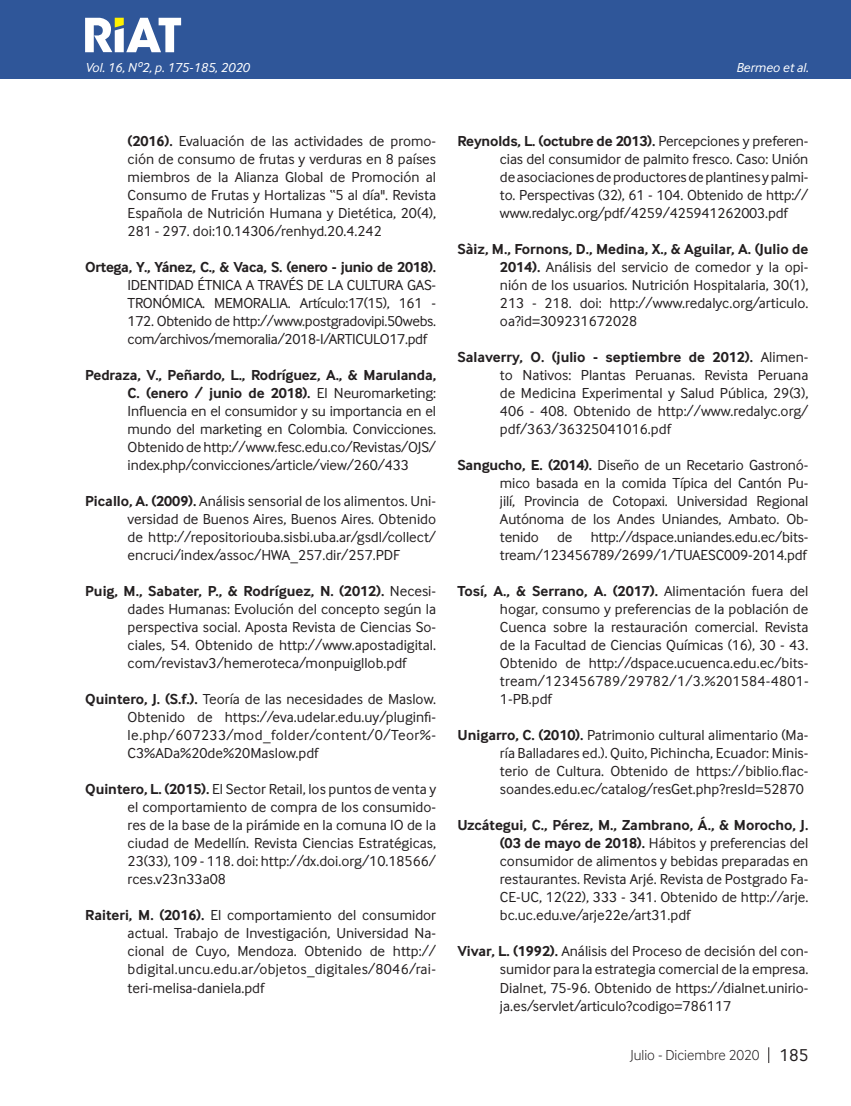
<style>
.page{position:relative;width:851px;height:1106px;background:#fff}
.page>*{position:absolute;margin:0;border:0;box-sizing:border-box;transform-origin:0 0}
.Cuerpo_de_Texto{font:15px/18px "Inter Face";color:#231f20;text-align:justify}
.t1{font:300 15px "Inter Face";color:#231f20}
.Cuño_de_pagina{font:italic 13.5px "Inter Face";color:#fff}
.s1{font-weight:700}
.s2{font-weight:400;font-size:18px}
</style>
<div class="page">
<div style="left:0;top:0;width:850px;height:79px;background:#2f5699"></div>
<svg style="left:768px;top:1047px;width:1px;height:16px"></svg>
<svg style="left:85px;top:18px;width:96px;height:34px"></svg>
<p class="Cuño_de_pagina" style="left:85px;top:59px;width:166px">Vol. 16, Nº2, p. 175-185, 2020</p>
<p class="Cuño_de_pagina" style="left:736px;top:59px;width:74px">Bermeo et al.</p>
<p class="Cuerpo_de_Texto" style="left:128px;top:132px;width:310px"><span class="s1">(2016).</span> Evaluación de las actividades de promo&shy;ción de consumo de frutas y verduras en 8 países miembros de la Alianza Global de Promoción al Consumo de Frutas y Hortalizas “5 al día". Revista Española de Nutrición Humana y Dietética, 20(4), 281 - 297. doi:10.14306/renhyd.20.4.242</p>
<p class="Cuerpo_de_Texto" style="left:128px;top:258px;width:310px;text-indent:-43px"><span class="s1">Ortega, Y., Yánez, C., &amp; Vaca, S. (enero - junio de 2018).<br></span>IDENTIDAD ÉTNICA A TRAVÉS DE LA CULTURA GAS-TRONÓMICA. MEMORALIA. Artículo:17(15), 161 - 172. Obtenido de http://www.postgradovipi.50webs. com/archivos/memoralia/2018-I/ARTICULO17.pdf</p>
<p class="Cuerpo_de_Texto" style="left:128px;top:366px;width:310px;text-indent:-43px"><span class="s1">Pedraza, V., Peñardo, L., Rodríguez, A., &amp; Marulanda, C. (enero / junio de 2018).</span> El Neuromarketing:<br>Influencia en el consumidor y su importancia en el mundo del marketing en Colombia. Convicciones.<br>Obtenido de http://www.fesc.edu.co/Revistas/OJS/ index.php/convicciones/article/view/260/433</p>
<p class="Cuerpo_de_Texto" style="left:128px;top:492px;width:310px;text-indent:-43px"><span class="s1">Picallo, A. (2009).</span> Análisis sensorial de los alimentos. Uni&shy;versidad de Buenos Aires, Buenos Aires. Obtenido de http://repositoriouba.sisbi.uba.ar/gsdl/collect/ encruci/index/assoc/HWA_257.dir/257.PDF</p>
<p class="Cuerpo_de_Texto" style="left:128px;top:582px;width:310px;text-indent:-43px"><span class="s1">Puig, M., Sabater, P., &amp; Rodríguez, N. (2012).</span> Necesi&shy;dades Humanas: Evolución del concepto según la perspectiva social. Aposta Revista de Ciencias So&shy;ciales, 54. Obtenido de http://www.apostadigital. com/revistav3/hemeroteca/monpuigllob.pdf</p>
<p class="Cuerpo_de_Texto" style="left:128px;top:690px;width:310px;text-indent:-43px"><span class="s1">Quintero, J. (S.f.).</span> Teoría de las necesidades de Maslow.<br>Obtenido de https://eva.udelar.edu.uy/pluginfi&shy;le.php/607233/mod_folder/content/0/Teor%- C3%ADa%20de%20Maslow.pdf</p>
<p class="Cuerpo_de_Texto" style="left:128px;top:780px;width:310px;text-indent:-43px"><span class="s1">Quintero, L. (2015).</span> El Sector Retail, los puntos de venta y el comportamiento de compra de los consumido&shy;res de la base de la pirámide en la comuna IO de la ciudad de Medellín. Revista Ciencias Estratégicas, 23(33), 109 - 118. doi: http://dx.doi.org/10.18566/ rces.v23n33a08</p>
<p class="Cuerpo_de_Texto" style="left:128px;top:906px;width:310px;text-indent:-43px"><span class="s1">Raiteri, M. (2016).</span> El comportamiento del consumidor actual. Trabajo de Investigación, Universidad Na&shy;cional de Cuyo, Mendoza. Obtenido de http:// bdigital.uncu.edu.ar/objetos_digitales/8046/rai&shy;teri-melisa-daniela.pdf</p>
<p class="Cuerpo_de_Texto" style="left:500px;top:132px;width:310px;text-indent:-43px"><span class="s1">Reynolds, L. (octubre de 2013).</span> Percepciones y preferen&shy;cias del consumidor de palmito fresco. Caso: Unión de asociaciones de productores de plantines y palmi&shy;to. Perspectivas (32), 61 - 104. Obtenido de http:// www.redalyc.org/pdf/4259/425941262003.pdf</p>
<p class="Cuerpo_de_Texto" style="left:500px;top:240px;width:310px;text-indent:-43px"><span class="s1">Sàiz, M., Fornons, D., Medina, X., &amp; Aguilar, A. (Julio de 2014).</span> Análisis del servicio de comedor y la opi&shy;nión de los usuarios. Nutrición Hospitalaria, 30(1), 213 - 218. doi: http://www.redalyc.org/articulo. oa?id=309231672028</p>
<p class="Cuerpo_de_Texto" style="left:500px;top:348px;width:310px;text-indent:-43px"><span class="s1">Salaverry, O. (julio - septiembre de 2012).</span> Alimen&shy;to Nativos: Plantas Peruanas. Revista Peruana de Medicina Experimental y Salud Pública, 29(3), 406 - 408. Obtenido de http://www.redalyc.org/ pdf/363/36325041016.pdf</p>
<p class="Cuerpo_de_Texto" style="left:500px;top:456px;width:310px;text-indent:-43px"><span class="s1">Sangucho, E. (2014).</span> Diseño de un Recetario Gastronó&shy;mico basada en la comida Típica del Cantón Pu&shy;jilí, Provincia de Cotopaxi. Universidad Regional Autónoma de los Andes Uniandes, Ambato. Ob&shy;tenido de http://dspace.uniandes.edu.ec/bits&shy;tream/123456789/2699/1/TUAESC009-2014.pdf</p>
<p class="Cuerpo_de_Texto" style="left:500px;top:582px;width:310px;text-indent:-43px"><span class="s1">Tosí, A., &amp; Serrano, A. (2017).</span> Alimentación fuera del hogar, consumo y preferencias de la población de Cuenca sobre la restauración comercial. Revista de la Facultad de Ciencias Químicas (16), 30 - 43.<br>Obtenido de http://dspace.ucuenca.edu.ec/bits&shy;tream/123456789/29782/1/3.%201584-4801- 1-PB.pdf</p>
<p class="Cuerpo_de_Texto" style="left:500px;top:726px;width:310px;text-indent:-43px"><span class="s1">Unigarro, C. (2010).</span> Patrimonio cultural alimentario (Ma&shy;ría Balladares ed.). Quito, Pichincha, Ecuador: Minis&shy;terio de Cultura. Obtenido de https://biblio.flac&shy;soandes.edu.ec/catalog/resGet.php?resId=52870</p>
<p class="Cuerpo_de_Texto" style="left:500px;top:816px;width:310px;text-indent:-43px"><span class="s1">Uzcátegui, C., Pérez, M., Zambrano, Á., &amp; Morocho, J. (03 de mayo de 2018).</span> Hábitos y preferencias del consumidor de alimentos y bebidas preparadas en restaurantes. Revista Arjé. Revista de Postgrado Fa-CE-UC, 12(22), 333 - 341. Obtenido de http://arje. bc.uc.edu.ve/arje22e/art31.pdf</p>
<p class="Cuerpo_de_Texto" style="left:500px;top:942px;width:310px;text-indent:-43px"><span class="s1">Vivar, L. (1992).</span> Análisis del Proceso de decisión del con&shy;sumidor para la estrategia comercial de la empresa.<br>Dialnet, 75-96. Obtenido de https://dialnet.unirio&shy;ja.es/servlet/articulo?codigo=786117</p>
<p class="t1" style="left:630px;top:1046px;width:180px">Julio - Diciembre 2020 <span class="s2">185</span></p>
</div>
